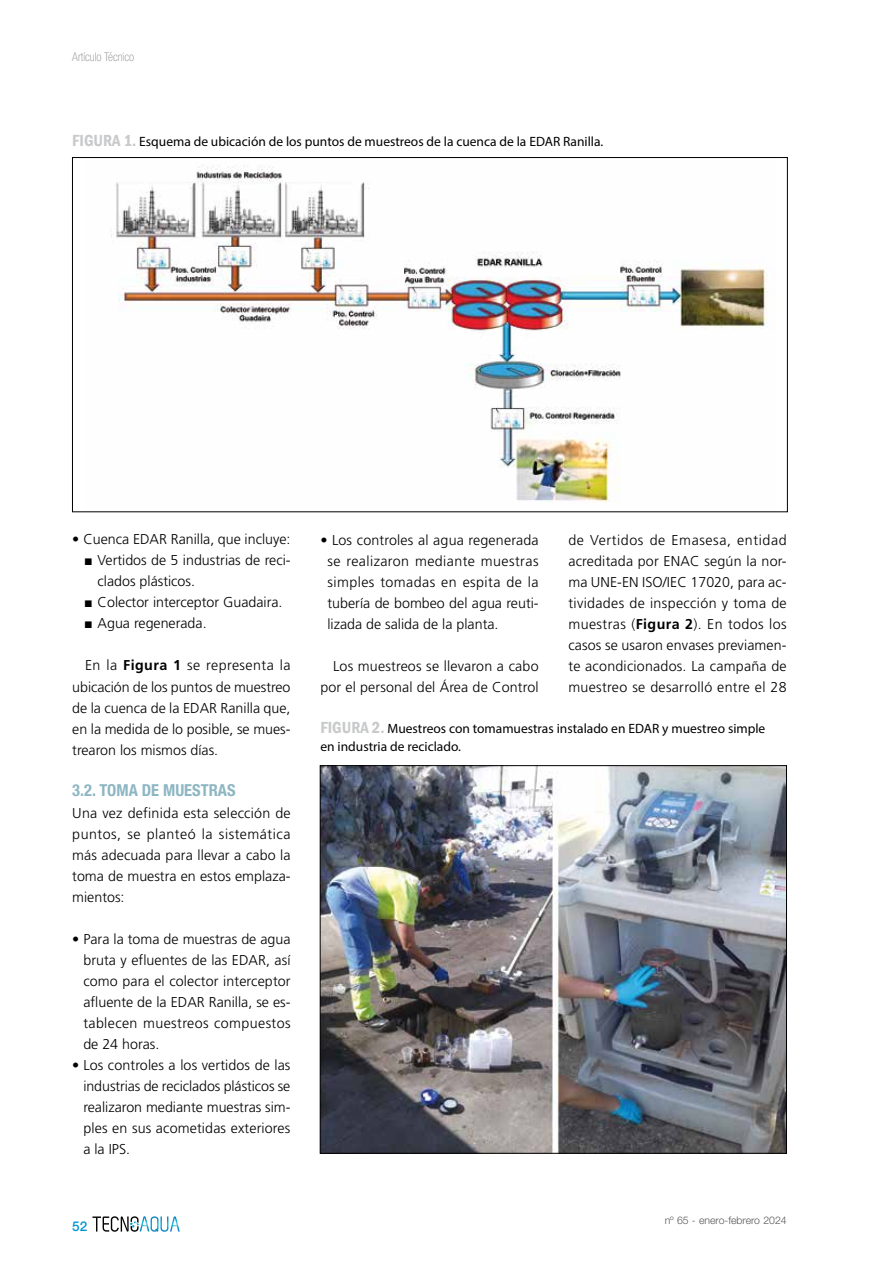
<style>
.page{position:relative;width:893px;height:1263px;background:#fff}
.page>*{position:absolute;margin:0;border:0;box-sizing:border-box;transform-origin:0 0}
.t1{font:700 condensed 16.5px "Helvetica Neue LT Std";color:#8db6c3}
.t2{font:300 14.25px/21px "Frutiger LT Std";color:#000;text-align:justify}
.t3{font:13.5px/18px "Myriad Pro";color:#000}
.t4{font:500 13.5px "Helvetica Neue LT Std";color:#0098d4}
.t5{font:100 condensed 12px "Helvetica Neue LT Std";color:#87888a}
.t6{font:300 10.5px "Helvetica Neue LT Std";color:#58585a}
.s1{font-family:"Franklin Gothic";font-weight:600;font-stretch:condensed;font-size:16.5px;color:#c8c9ca}
.s2{font-family:"Arial Narrow";font-weight:400}
.s3{font-weight:700}
</style>
<div class="page">
<svg style="left:92px;top:1216px;width:88px;height:16px"></svg>
<img style="left:110px;top:165px;width:665px;height:338px">
<img style="left:322px;top:767px;width:463px;height:384px">
<p class="t5" style="left:72px;top:50px;width:63px">Artículo Técnico</p>
<p class="t3" style="left:72px;top:132px;width:533px"><span class="s1">FIGURA 1.</span> Esquema de ubicación de los puntos de muestreos de la cuenca de la EDAR Ranilla.</p>
<p class="t2" style="left:72px;top:529px;width:220px">• Cuenca EDAR Ranilla, que incluye:</p>
<p class="t2" style="left:98px;top:550px;width:194px;text-indent:-13px"><span class="s2">■</span> Vertidos de 5 industrias de reci&shy;clados plásticos.</p>
<p class="t2" style="left:85px;top:592px;width:199px"><span class="s2">■</span> Colector interceptor Guadaira.</p>
<p class="t2" style="left:85px;top:613px;width:123px"><span class="s2">■</span> Agua regenerada.</p>
<p class="t2" style="left:72px;top:655px;width:220px;text-indent:13px">En la <span class="s3">Figura 1</span> se representa la ubicación de los puntos de muestreo de la cuenca de la EDAR Ranilla que, en la medida de lo posible, se mues&shy;trearon los mismos días.</p>
<p class="t1" style="left:72px;top:781px;width:165px">3.2. TOMA DE MUESTRAS</p>
<p class="t2" style="left:72px;top:802px;width:220px">Una vez definida esta selección de puntos, se planteó la sistemática más adecuada para llevar a cabo la toma de muestra en estos emplaza&shy;mientos:</p>
<p class="t2" style="left:83px;top:928px;width:209px;text-indent:-11px">• Para la toma de muestras de agua bruta y efluentes de las EDAR, así como para el colector interceptor afluente de la EDAR Ranilla, se es&shy;tablecen muestreos compuestos de 24 horas.</p>
<p class="t2" style="left:83px;top:1054px;width:209px;text-indent:-11px">• Los controles a los vertidos de las industrias de reciclados plásticos se realizaron mediante muestras sim&shy;ples en sus acometidas exteriores a la IPS.</p>
<p class="t4" style="left:72px;top:1218px;width:17px">52</p>
<p class="t2" style="left:327px;top:529px;width:213px;text-indent:-7px">• Los controles al agua regenerada se realizaron mediante muestras simples tomadas en espita de la tubería de bombeo del agua reuti&shy;lizada de salida de la planta.</p>
<p class="t2" style="left:320px;top:655px;width:220px;text-align:right">Los muestreos se llevaron a cabo por el personal del Área de Control</p>
<p class="t2" style="left:568px;top:529px;width:220px">de Vertidos de Emasesa, entidad acreditada por ENAC según la nor&shy;ma UNE-EN ISO/IEC 17020, para ac&shy;tividades de inspección y toma de muestras (<span class="s3">Figura 2</span>). En todos los casos se usaron envases previamen&shy;te acondicionados. La campaña de muestreo se desarrolló entre el 28</p>
<p class="t3" style="left:321px;top:719px;width:446px"><span class="s1">FIGURA 2.</span> Muestreos con tomamuestras instalado en EDAR y muestreo simple en industria de reciclado.</p>
<p class="t6" style="left:665px;top:1213px;width:124px">nº 65 - enero-febrero 2024</p>
</div>
